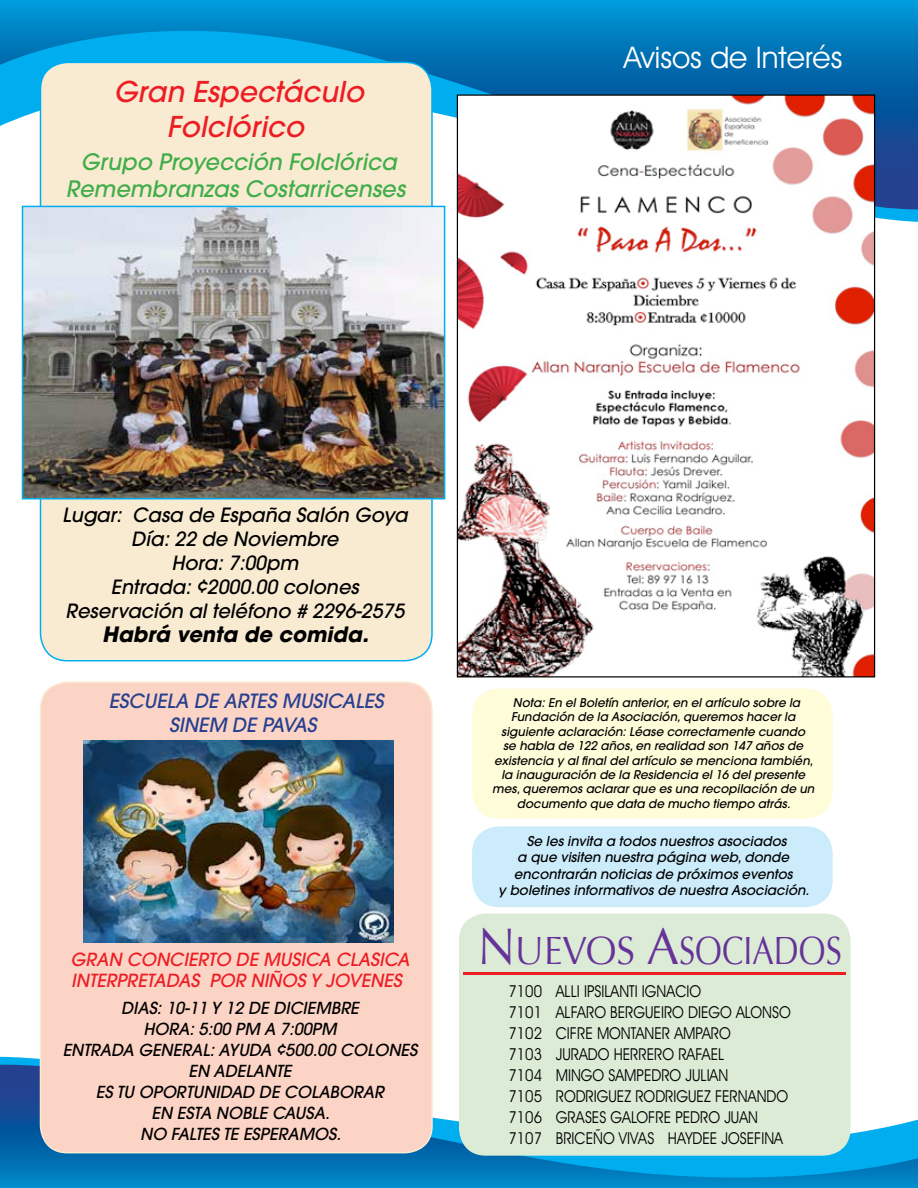
<style>
.page{position:relative;width:918px;height:1188px;background:#fff}
.page>*{position:absolute;margin:0;border:0;box-sizing:border-box;transform-origin:0 0}
.t1{font:39.3px "Optima";color:#639;scale:.94 1}
.t2{font:30px "Avant Garde IT Cby BT";color:#fff}
.t3{font:italic 500 28.5px/34.2px "Avant Garde";color:#ed1d24;text-align:center}
.t4{font:italic 500 22.5px/27px "Avant Garde";color:#41ad49;text-align:center}
.t5{font:italic 700 21px "Avant Garde";color:#000}
.t6{font:italic 500 19.5px/24px "Avant Garde";color:#000;text-align:center}
.t7{font:italic 500 19.5px/23.4px "Avant Garde";color:#25408f;text-align:center}
.t8{font:italic 500 18px/21.6px "Avant Garde";color:#ed1d24}
.t9{font:16.5px/21px "Avant Garde IT Cby BT";color:#000;scale:.9 1}
.t10{font:italic 500 16.5px/21px "Avant Garde";color:#000;text-align:center}
.t11{font:italic 500 13.5px/16.2px "Avant Garde";color:#000;text-align:center}
.t12{font:italic 500 12px/14.4px "Avant Garde";color:#000;text-align:center}
.s1{font-size:51.45px}
</style>
<div class="page">
<svg style="left:0;top:0;width:918px;height:209px;background:#1087c4"></svg>
<svg style="left:0;top:1065px;width:918px;height:123px;background:#2393cc"></svg>
<div style="left:459px;top:913px;width:391px;height:243px;background:#dcebd6;border-radius:27px"></div>
<hr style="left:463px;top:972px;width:383px;height:3px;background:#ed1d24">
<div style="left:472px;top:688px;width:361px;height:131px;background:#fffcd9;border-radius:27px"></div>
<div style="left:472px;top:826px;width:361px;height:81px;background:#ccecfc;border-radius:27px"></div>
<div style="left:40px;top:62px;width:392px;height:599px;background:#f9ebd2;border-radius:27px"></div>
<div style="left:40px;top:682px;width:392px;height:471px;background:#fcd4c6;border-radius:27px"></div>
<div style="left:40px;top:681px;width:393px;height:472px;border:2px solid #f9ebd2;border-radius:27px"></div>
<img style="left:459px;top:96px;width:414px;height:579px">
<img style="left:25px;top:209px;width:417px;height:288px">
<div style="left:22px;top:206px;width:423px;height:294px;border:2px solid #00aeef"></div>
<img style="left:83px;top:740px;width:311px;height:202px">
<h3 class="t3" style="left:114px;top:75px;width:252px">Gran Espectáculo<br>Folclórico</h3>
<h3 class="t4" style="left:66px;top:149px;width:341px">Grupo Proyección Folclórica<br>Remembranzas Costarricenses</h3>
<h2 class="t2" style="left:624px;top:39px;width:220px">Avisos de Interés</h2>
<h3 class="t6" style="left:62px;top:503px;width:347px">Lugar: Casa de España Salón Goya<br>Día: 22 de Noviembre<br>Hora: 7:00pm<br>Entrada: ¢2000.00 colones<br>Reservación al teléfono # 2296-2575</h3>
<h3 class="t5" style="left:102px;top:620px;width:268px">Habrá venta de comida.</h3>
<h3 class="t7" style="left:109px;top:689px;width:276px">ESCUELA DE ARTES MUSICALES<br>SINEM DE PAVAS</h3>
<h3 class="t8" style="left:70px;top:948px;width:340px">GRAN CONCIERTO DE MUSICA CLASICA<br>INTERPRETADAS POR NIÑOS Y JOVENES</h3>
<h3 class="t10" style="left:63px;top:997px;width:356px">DIAS: 10-11 Y 12 DE DICIEMBRE<br>HORA: 5:00 PM A 7:00PM<br>ENTRADA GENERAL: AYUDA ¢500.00 COLONES<br>EN ADELANTE<br>ES TU OPORTUNIDAD DE COLABORAR<br>EN ESTA NOBLE CAUSA.<br>NO FALTES TE ESPERAMOS.</h3>
<p class="t12" style="left:492px;top:695px;width:324px">Nota: En el Boletín anterior, en el artículo sobre la Fundación de la Asociación, queremos hacer la siguiente aclaración: Léase correctamente cuando<br>se habla de 122 años, en realidad son 147 años de existencia y al final del artículo se menciona también, la inauguración de la Residencia el 16 del presente mes, queremos aclarar que es una recopilación de un documento que data de mucho tiempo atrás.</p>
<p class="t11" style="left:498px;top:833px;width:313px">Se les invita a todos nuestros asociados<br>a que visiten nuestra página web, donde encontrarán noticias de próximos eventos<br>y boletines informativos de nuestra Asociación.</p>
<h1 class="t1" style="left:478px;top:928px;width:389px"><span class="s1">N</span>UEVOS <span class="s1">A</span>SOCIADOS</h1>
<p class="t9" style="left:509px;top:980px;width:315px">7100 ALLI IPSILANTI IGNACIO<br>7101 ALFARO BERGUEIRO DIEGO ALONSO<br>7102 CIFRE MONTANER AMPARO<br>7103 JURADO HERRERO RAFAEL<br>7104 MINGO SAMPEDRO JULIAN<br>7105 RODRIGUEZ RODRIGUEZ FERNANDO<br>7106 GRASES GALOFRE PEDRO JUAN<br>7107 BRICEÑO VIVAS HAYDEE JOSEFINA</p>
</div>
